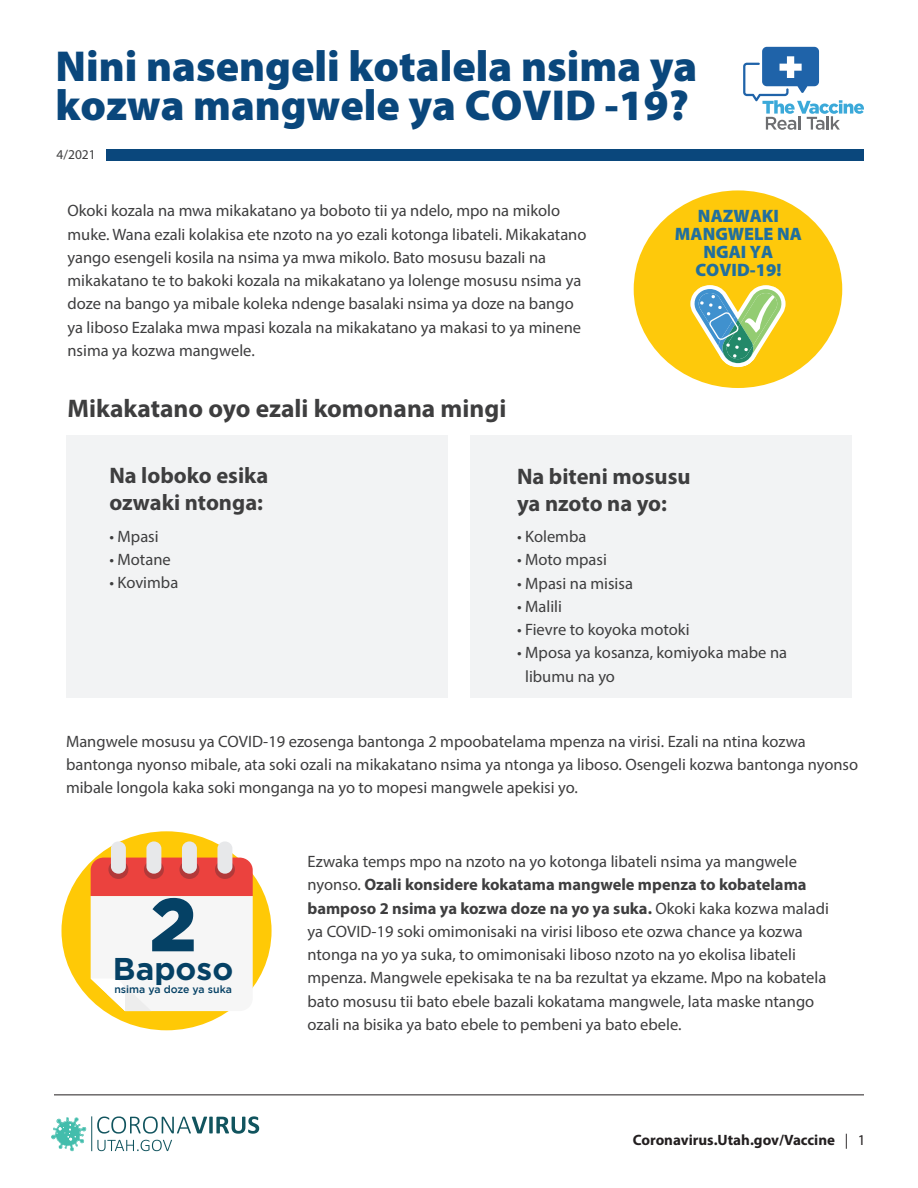
<style>
.page{position:relative;width:918px;height:1188px;background:#fff}
.page>*{position:absolute;margin:0;border:0;box-sizing:border-box;transform-origin:0 0}
.t1{font:900 75px "Gotham";color:#054165}
.t2{font:900 43.5px/39px "Myriad Pro";color:#0a477c}
.t3{font:700 31.5px "Gotham";color:#054165}
.t4{font:700 25.5px "Myriad Pro";color:#3e3e3f}
.t5{font:700 22.5px/27px "Myriad Pro";color:#3e3e3f}
.t6{font:900 18px/18px "Myriad Pro";color:#216f9e;text-align:center}
.t7{font:16.5px/23.2px "Myriad Pro";color:#3e3e3f}
.t8{font:700 15px "Myriad Pro";color:#231f20}
.t9{font:13.5px "Myriad Pro";color:#3e3e3f}
.t10{font:500 10.5px "Gotham";color:#054165}
.s1{font-weight:700}
.s2{font-weight:400}
</style>
<div class="page">
<hr style="left:54px;top:1095px;width:810px;height:1px;background:#231f20">
<svg style="left:51px;top:1117px;width:36px;height:34px"></svg>
<svg style="left:97px;top:1140px;width:75px;height:11px"></svg>
<svg style="left:97px;top:1116px;width:162px;height:18px"></svg>
<hr style="left:91px;top:1116px;width:1px;height:35px;background:#11545e">
<div style="left:107px;top:150px;width:757px;height:11px;background:#0a477c"></div>
<div style="left:66px;top:435px;width:381px;height:263px;background:#f2f3f4"></div>
<div style="left:470px;top:435px;width:381px;height:263px;background:#f2f3f4"></div>
<div style="left:634px;top:190px;width:208px;height:198px;background:#fec90b;border-radius:50%"></div>
<svg style="left:690px;top:285px;width:96px;height:82px"></svg>
<div style="left:62px;top:831px;width:210px;height:199px;background:#ffc906;border-radius:50%"></div>
<div style="left:111px;top:841px;width:15px;height:33px;background:#e7e8ea;border-radius:7px"></div>
<div style="left:146px;top:841px;width:15px;height:33px;background:#e7e8ea;border-radius:7px"></div>
<div style="left:182px;top:841px;width:15px;height:33px;background:#e7e8ea;border-radius:7px"></div>
<div style="left:217px;top:841px;width:15px;height:33px;background:#e7e8ea;border-radius:7px"></div>
<svg style="left:91px;top:858px;width:162px;height:153px;background:#f2cdc8"></svg>
<svg style="left:743px;top:47px;width:121px;height:83px"></svg>
<p class="t2" style="left:56px;top:47px;width:643px">Nini nasengeli kotalela nsima ya kozwa mangwele ya COVID -19?</p>
<p class="t9" style="left:57px;top:146px;width:41px">4/2021</p>
<p class="t7" style="left:68px;top:199px;width:521px">Okoki kozala na mwa mikakatano ya boboto tii ya ndelo, mpo na mikolo muke. Wana ezali kolakisa ete nzoto na yo ezali kotonga libateli. Mikakatano yango esengeli kosila na nsima ya mwa mikolo. Bato mosusu bazali na mikakatano te to bakoki kozala na mikakatano ya lolenge mosusu nsima ya doze na bango ya mibale koleka ndenge basalaki nsima ya doze na bango ya liboso Ezalaka mwa mpasi kozala na mikakatano ya makasi to ya minene nsima ya kozwa mangwele.</p>
<p class="t4" style="left:68px;top:392px;width:440px">Mikakatano oyo ezali komonana mingi</p>
<p class="t6" style="left:698px;top:207px;width:82px">NAZWAKI</p>
<p class="t6" style="left:675px;top:225px;width:129px">MANGWELE NA<br>NGAI YA</p>
<p class="t6" style="left:695px;top:261px;width:87px">COVID-19!</p>
<p class="t5" style="left:109px;top:461px;width:161px">Na loboko esika ozwaki ntonga:</p>
<p class="t7" style="left:109px;top:524px;width:51px">• Mpasi</p>
<p class="t7" style="left:109px;top:548px;width:63px">• Motane</p>
<p class="t7" style="left:109px;top:571px;width:70px">• Kovimba</p>
<p class="t5" style="left:517px;top:462px;width:175px">Na biteni mosusu ya nzoto na yo:</p>
<p class="t7" style="left:517px;top:525px;width:71px">• Kolemba</p>
<p class="t7" style="left:517px;top:548px;width:91px">• Moto mpasi</p>
<p class="t7" style="left:517px;top:571px;width:117px">• Mpasi na misisa</p>
<p class="t7" style="left:517px;top:595px;width:46px">• Malili</p>
<p class="t7" style="left:517px;top:618px;width:174px">• Fievre to koyoka motoki</p>
<p class="t7" style="left:525px;top:641px;width:263px;text-indent:-8px">• Mposa ya kosanza, komiyoka mabe na libumu na yo</p>
<p class="t7" style="left:66px;top:729px;width:794px">Mangwele mosusu ya COVID-19 ezosenga bantonga 2 mpoobatelama mpenza na virisi. Ezali na ntina kozwa bantonga nyonso mibale, ata soki ozali na mikakatano nsima ya ntonga ya liboso. Osengeli kozwa bantonga nyonso mibale longola kaka soki monganga na yo to mopesi mangwele apekisi yo.</p>
<p class="t1" style="left:150px;top:881px;width:48px">2</p>
<p class="t3" style="left:113px;top:948px;width:122px">Baposo</p>
<p class="t10" style="left:114px;top:984px;width:119px">nsima ya doze ya suka</p>
<p class="t7" style="left:308px;top:850px;width:523px">Ezwaka temps mpo na nzoto na yo kotonga libateli nsima ya mangwele nyonso. <span class="s1">Ozali konsidere kokatama mangwele mpenza to kobatelama bamposo 2 nsima ya kozwa doze na yo ya suka.</span> Okoki kaka kozwa maladi ya COVID-19 soki omimonisaki na virisi liboso ete ozwa chance ya kozwa ntonga na yo ya suka, to omimonisaki liboso nzoto na yo ekolisa libateli mpenza. Mangwele epekisaka te na ba rezultat ya ekzame. Mpo na kobatela bato mosusu tii bato ebele bazali kokatama mangwele, lata maske ntango ozali na bisika ya bato ebele to pembeni ya bato ebele.</p>
<p class="t8" style="left:633px;top:1130px;width:234px">Coronavirus.Utah.gov/Vaccine <span class="s2">| 1</span></p>
</div>
